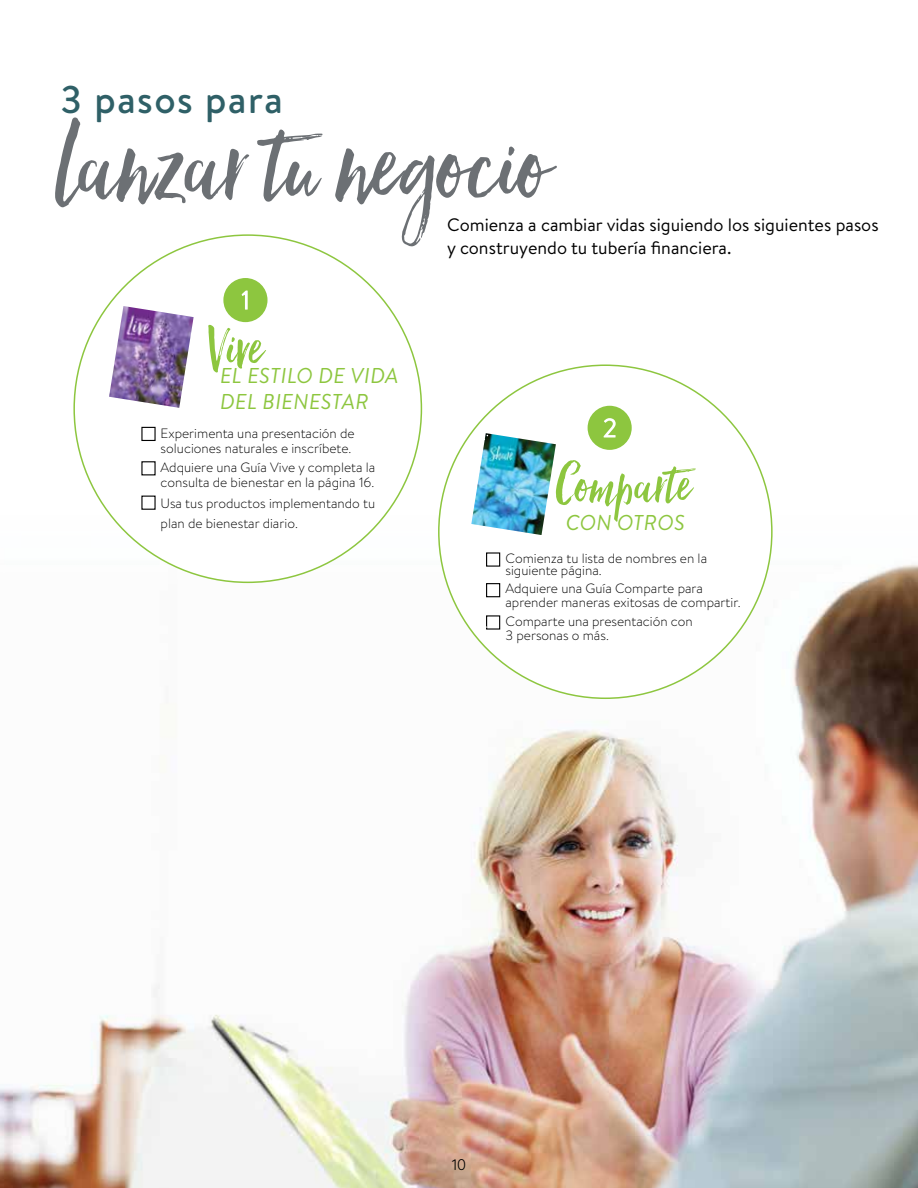
<style>
.page{position:relative;width:918px;height:1188px;background:#fff}
.page>*{position:absolute;margin:0;border:0;box-sizing:border-box;transform-origin:0 0}
.t1{font:132px "Hello Beautiful";color:#6c7074}
.t2{font:70.5px "Hello Beautiful";color:#8dc63f}
.t3{font:67.8px "Hello Beautiful";color:#8dc63f}
.t4{font:500 38.55px "Brandon Text";letter-spacing:.04em;color:#2f6067}
.t5{font:italic 21.45px/25.8px "Brandon Text";letter-spacing:.02em;color:#8dc63f}
.t6{font:18px/22.5px "Brandon Text";color:#000}
.t7{font:15px "Quicksand";color:#000}
.t8{font:300 13.5px/13.5px "Brandon Text";color:#000}
</style>
<div class="page">
<img style="left:0;top:514px;width:918px;height:674px">
<div style="left:439px;top:365px;width:333px;height:333px;background:#fff;border-radius:50%"></div>
<svg style="left:452px;top:374px;width:316px;height:316px"></svg>
<div style="left:74px;top:235px;width:347px;height:347px;background:#fff;border-radius:50%"></div>
<img style="left:109px;top:306px;width:85px;height:102px">
<div style="left:223px;top:278px;width:45px;height:44px;background:#8dc63f;border-radius:50%"></div>
<svg style="left:242px;top:291px;width:6px;height:19px"></svg>
<div style="left:141px;top:427px;width:15px;height:14px;border:1px solid #000"></div>
<h3 class="t4" style="left:60px;top:73px;width:224px">3 pasos para</h3>
<h1 class="t1" style="left:55px;top:91px;width:494px">lanzar tu negocio</h1>
<h3 class="t6" style="left:447px;top:213px;width:433px">Comienza a cambiar vidas siguiendo los siguientes pasos y construyendo tu tubería financiera.</h3>
<h2 class="t2" style="left:209px;top:307px;width:56px">Vive</h2>
<h3 class="t5" style="left:220px;top:362px;width:180px">EL ESTILO DE VIDA<br>DEL BIENESTAR</h3>
<p class="t8" style="left:161px;top:425px;width:196px;line-height:15px">Experimenta una presentación de soluciones naturales e inscríbete.</p>
<p class="t8" style="left:161px;top:459px;width:216px;line-height:15px">Adquiere una Guía Vive y completa la consulta de bienestar en la página 16.</p>
<p class="t8" style="left:161px;top:493px;width:216px;line-height:19.5px">Usa tus productos implementando tu plan de bienestar diario.</p>
<h3 class="t3" style="left:556px;top:446px;width:137px">Comparte</h3>
<h3 class="t5" style="left:566px;top:509px;width:121px">CON OTROS</h3>
<p class="t8" style="left:505px;top:552px;width:203px;line-height:12px">Comienza tu lista de nombres en la siguiente página.</p>
<p class="t8" style="left:505px;top:581px;width:237px">Adquiere una Guía Comparte para aprender maneras exitosas de compartir.</p>
<p class="t8" style="left:505px;top:614px;width:189px">Comparte una presentación con<br>3 personas o más.</p>
<p class="t7" style="left:452px;top:1153px;width:15px">10</p>
</div>
